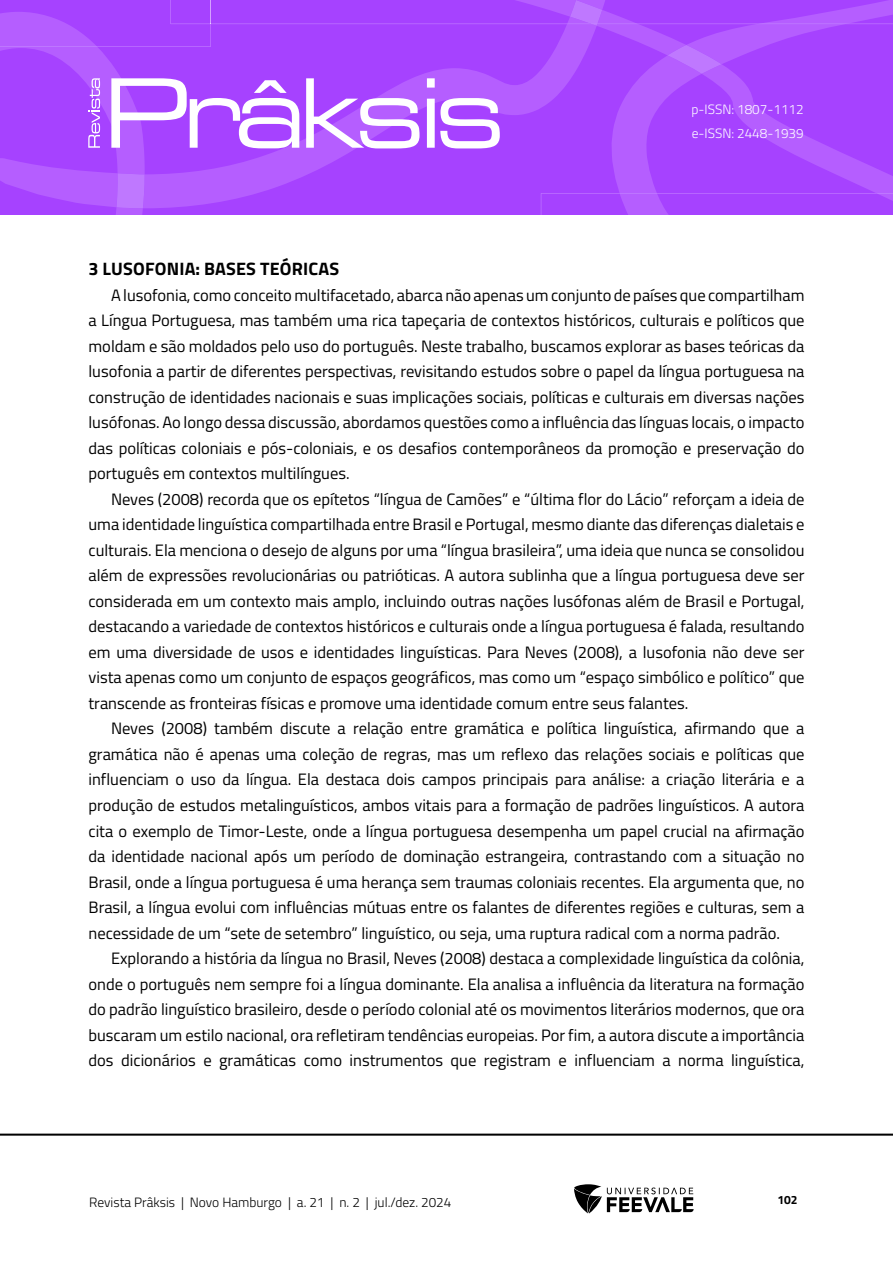
<style>
.page{position:relative;width:893px;height:1263px;background:#fff}
.page>*{position:absolute;margin:0;border:0;box-sizing:border-box;transform-origin:0 0}
.TITILO_1{font:700 18px "Titillium Web";letter-spacing:.01em;color:#000}
.Corpo_de_texto{font:16.5px/25.5px "Titillium Web";color:#000;text-align:justify}
.t1{font:300 13.5px "Titillium Web";color:#000}
.t2{font:300 13.5px/24px "Titillium Web";color:#fff}
.t3{font:700 12px "Titillium Web";color:#000}
</style>
<div class="page">
<hr style="left:0;top:1133px;width:893px;height:3px;background:#000">
<svg style="left:574px;top:1184px;width:120px;height:29px"></svg>
<svg style="left:0;top:0;width:893px;height:215px;background:#ac4fff"></svg>
<p class="t2" style="left:691px;top:97px;width:114px">p-ISSN: 1807-1112 e-ISSN: 2448-1939</p>
<p class="TITILO_1" style="left:88px;top:255px;width:252px">3 LUSOFONIA: BASES TEÓRICAS</p>
<p class="Corpo_de_texto" style="left:88px;top:282px;width:717px;text-indent:22px">A lusofonia, como conceito multifacetado, abarca não apenas um conjunto de países que compartilham a Língua Portuguesa, mas também uma rica tapeçaria de contextos históricos, culturais e políticos que moldam e são moldados pelo uso do português. Neste trabalho, buscamos explorar as bases teóricas da lusofonia a partir de diferentes perspectivas, revisitando estudos sobre o papel da língua portuguesa na construção de identidades nacionais e suas implicações sociais, políticas e culturais em diversas nações lusófonas. Ao longo dessa discussão, abordamos questões como a influência das línguas locais, o impacto das políticas coloniais e pós-coloniais, e os desafios contemporâneos da promoção e preservação do português em contextos multilíngues.</p>
<p class="Corpo_de_texto" style="left:88px;top:486px;width:717px;text-indent:22px">Neves (2008) recorda que os epítetos “língua de Camões” e “última flor do Lácio” reforçam a ideia de uma identidade linguística compartilhada entre Brasil e Portugal, mesmo diante das diferenças dialetais e culturais. Ela menciona o desejo de alguns por uma “língua brasileira”, uma ideia que nunca se consolidou além de expressões revolucionárias ou patrióticas. A autora sublinha que a língua portuguesa deve ser considerada em um contexto mais amplo, incluindo outras nações lusófonas além de Brasil e Portugal, destacando a variedade de contextos históricos e culturais onde a língua portuguesa é falada, resultando em uma diversidade de usos e identidades linguísticas. Para Neves (2008), a lusofonia não deve ser vista apenas como um conjunto de espaços geográficos, mas como um “espaço simbólico e político” que transcende as fronteiras físicas e promove uma identidade comum entre seus falantes.</p>
<p class="Corpo_de_texto" style="left:88px;top:715px;width:717px;text-indent:22px">Neves (2008) também discute a relação entre gramática e política linguística, afirmando que a gramática não é apenas uma coleção de regras, mas um reflexo das relações sociais e políticas que influenciam o uso da língua. Ela destaca dois campos principais para análise: a criação literária e a produção de estudos metalinguísticos, ambos vitais para a formação de padrões linguísticos. A autora cita o exemplo de Timor-Leste, onde a língua portuguesa desempenha um papel crucial na afirmação da identidade nacional após um período de dominação estrangeira, contrastando com a situação no Brasil, onde a língua portuguesa é uma herança sem traumas coloniais recentes. Ela argumenta que, no Brasil, a língua evolui com influências mútuas entre os falantes de diferentes regiões e culturas, sem a necessidade de um “sete de setembro” linguístico, ou seja, uma ruptura radical com a norma padrão.</p>
<p class="Corpo_de_texto" style="left:88px;top:945px;width:717px;text-indent:22px">Explorando a história da língua no Brasil, Neves (2008) destaca a complexidade linguística da colônia, onde o português nem sempre foi a língua dominante. Ela analisa a influência da literatura na formação do padrão linguístico brasileiro, desde o período colonial até os movimentos literários modernos, que ora buscaram um estilo nacional, ora refletiram tendências europeias. Por fim, a autora discute a importância dos dicionários e gramáticas como instrumentos que registram e influenciam a norma linguística,</p>
<p class="t1" style="left:89px;top:1192px;width:364px">Revista Prâksis | Novo Hamburgo | a. 21 | n. 2 | jul./dez. 2024</p>
<p class="t3" style="left:777px;top:1190px;width:22px">102</p>
</div>
